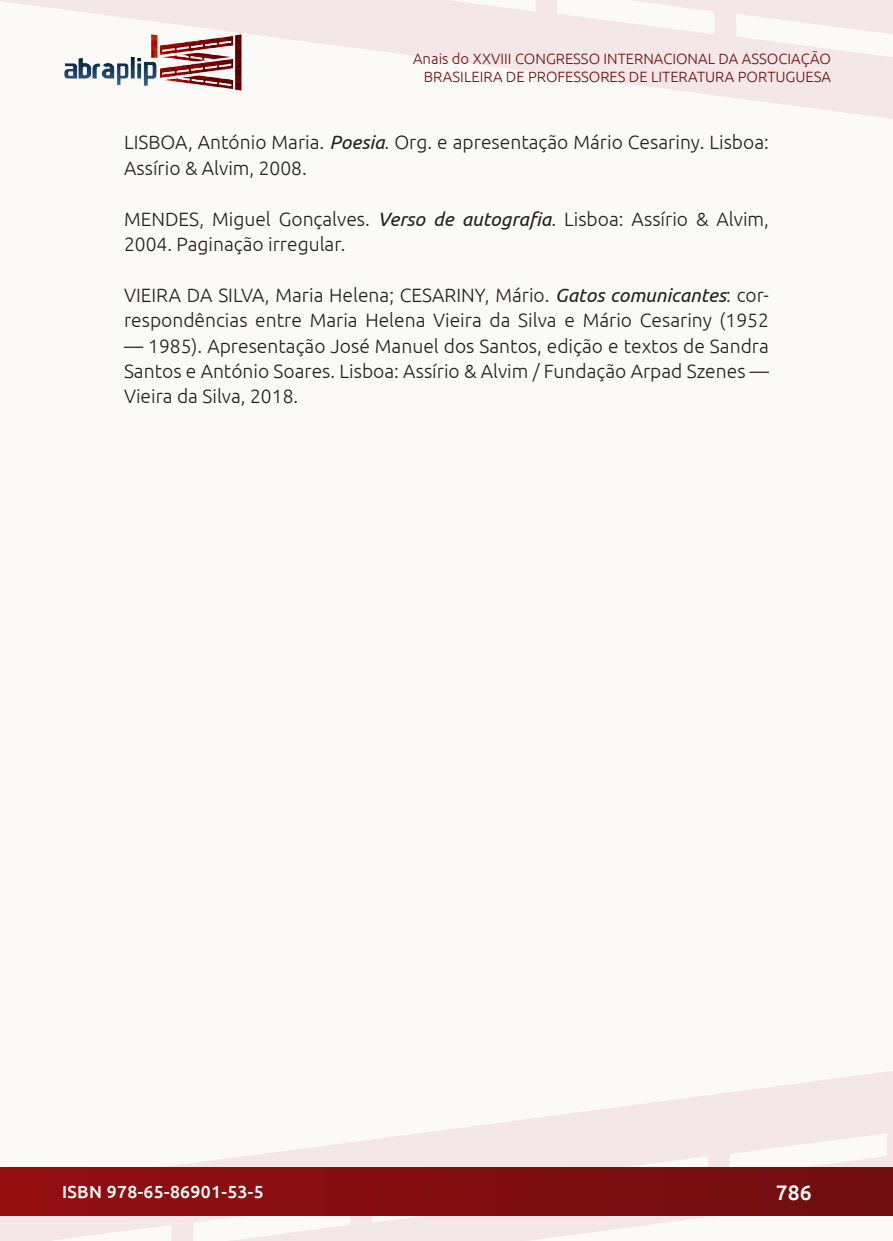
<style>
.page{position:relative;width:893px;height:1241px;background:#fff}
.page>*{position:absolute;margin:0;border:0;box-sizing:border-box;transform-origin:0 0}
.t1{font:500 21px "Ubuntu";color:#fff}
._10_REFERÊNCIAS{font:300 19.25px/25.4px "Ubuntu";color:#231f20}
.t2{font:500 17.5px "Ubuntu";letter-spacing:.02em;color:#fff}
.t3{font:300 14.88px/17.8px "Ubuntu";color:#700e10;text-align:right}
.s1{font-weight:400;font-style:italic}
</style>
<div class="page">
<div style="left:0;top:0;width:893px;height:1240px;background:#fcfaf7"></div>
<svg style="left:0;top:1071px;width:893px;height:169px"></svg>
<svg style="left:0;top:0;width:893px;height:119px"></svg>
<div style="left:1px;top:1167px;width:891px;height:47px;background:linear-gradient(to right,#950e10,#700e10)"></div>
<img style="left:62px;top:31px;width:182px;height:62px">
<p class="t3" style="left:413px;top:49px;width:419px">Anais do XXVIII CONGRESSO INTERNACIONAL DA ASSOCIAÇÃO<br>BRASILEIRA DE PROFESSORES DE LITERATURA PORTUGUESA</p>
<p class="_10_REFERÊNCIAS" style="left:124px;top:129px;width:646px">LISBOA, António Maria. <span class="s1">Poesia</span>. Org. e apresentação Mário Cesariny. Lisboa:<br>Assírio &amp; Alvim, 2008.</p>
<p class="_10_REFERÊNCIAS" style="left:124px;top:205px;width:646px">MENDES, Miguel Gonçalves. <span class="s1">Verso de autografia</span>. Lisboa: Assírio &amp; Alvim,<br>2004. Paginação irregular.</p>
<p class="_10_REFERÊNCIAS" style="left:124px;top:282px;width:646px">VIEIRA DA SILVA, Maria Helena; CESARINY, Mário. <span class="s1">Gatos comunicantes</span>: cor&shy;respondências entre Maria Helena Vieira da Silva e Mário Cesariny (1952</p>
<p class="_10_REFERÊNCIAS" style="left:124px;top:332px;width:646px;text-align:justify">— 1985). Apresentação José Manuel dos Santos, edição e textos de Sandra Santos e António Soares. Lisboa: Assírio &amp; Alvim / Fundação Arpad Szenes — Vieira da Silva, 2018.</p>
<p class="t2" style="left:62px;top:1180px;width:203px">ISBN 978-65-86901-53-5</p>
<p class="t1" style="left:776px;top:1178px;width:37px">786</p>
</div>
